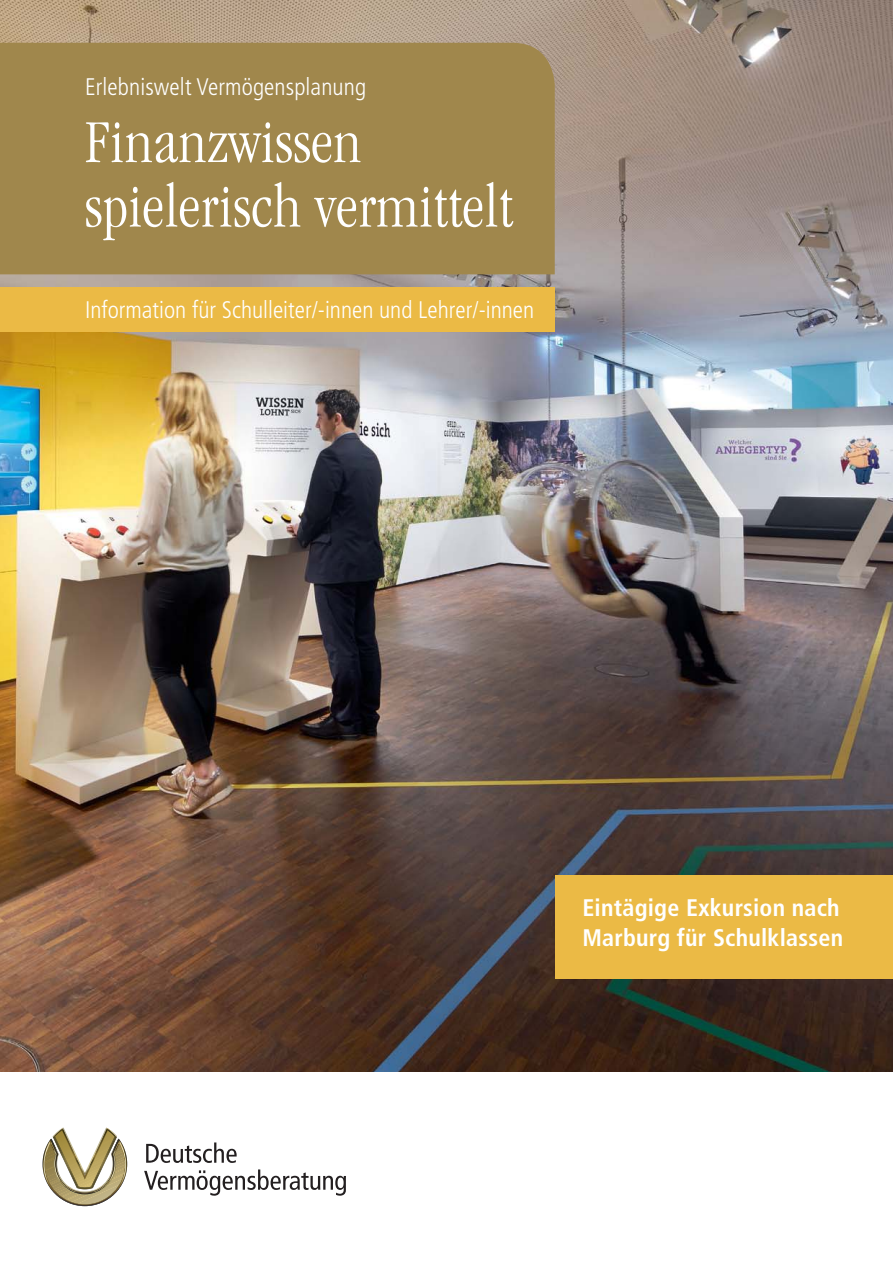
<style>
.page{position:relative;width:893px;height:1263px;background:#fff}
.page>*{position:absolute;margin:0;border:0;box-sizing:border-box;transform-origin:0 0}
.t1{font:300 condensed 63px/64.5px "ITC Garamond Std";letter-spacing:.01em;color:#fff}
.t2{font:300 condensed 24px "Frutiger LT Pro";color:#fff}
.t3{font:700 condensed 24px/30px "Frutiger LT Pro";letter-spacing:.01em;color:#fff}
</style>
<div class="page">
<img style="left:0;top:0;width:893px;height:1071px">
<div style="left:0;top:43px;width:555px;height:231px;background:#a0874c"></div>
<svg style="left:146px;top:1142px;width:91px;height:21px"></svg>
<svg style="left:144px;top:1169px;width:202px;height:27px"></svg>
<svg style="left:43px;top:1128px;width:84px;height:77px"></svg>
<div style="left:555px;top:875px;width:338px;height:104px;background:#ebba45"></div>
<div style="left:0;top:288px;width:555px;height:44px;background:#ebba45"></div>
<p class="t2" style="left:85px;top:77px;width:283px">Erlebniswelt Vermögensplanung</p>
<h1 class="t1" style="left:85px;top:113px;width:429px">Finanzwissen spielerisch vermittelt</h1>
<p class="t2" style="left:85px;top:301px;width:451px">Information für Schulleiter/-innen und Lehrer/-innen</p>
<p class="t3" style="left:582px;top:895px;width:262px">Eintägige Exkursion nach<br>Marburg für Schulklassen</p>
</div>
